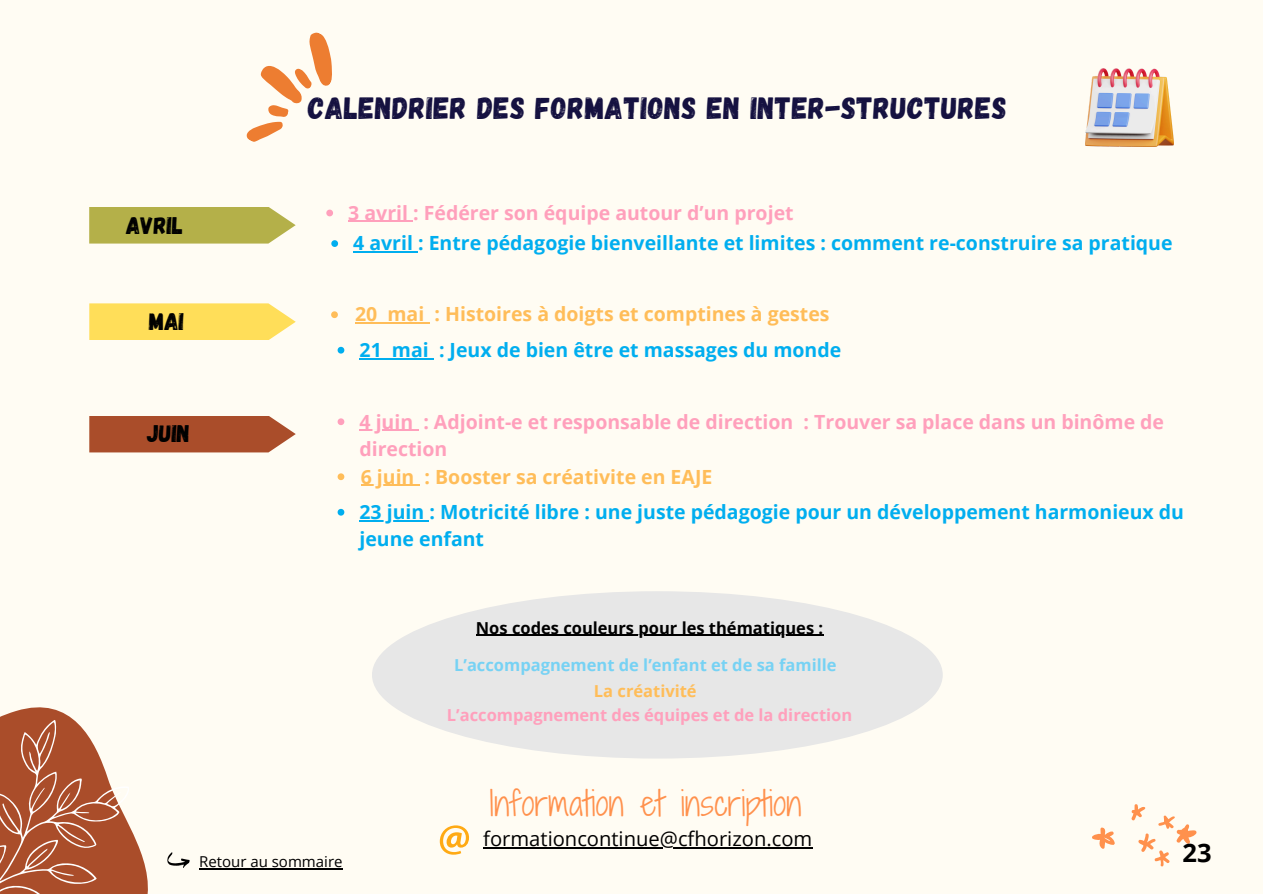
<style>
.page{position:relative;width:1263px;height:894px;background:#fff}
.page>*{position:absolute;margin:0;border:0;box-sizing:border-box;transform-origin:0 0}
.t1{font:32.85px "Shadows Into Light Two";letter-spacing:.01em;color:#ff914d}
.t2{font:30.75px "Gagalin";letter-spacing:.02em;color:#151140}
.t3{font:700 25.5px "Open Sans";color:#000}
.t4{font:24px "Gagalin";color:#000}
.t5{font:20.25px "Open Sans";color:#000}
.t6{font:700 19.5px/27px "Open Sans";color:#00aeef}
.t7{font:700 19.5px/27px "Open Sans";color:#ffa0bc}
.t8{font:700 19.5px "Open Sans";color:#ffbd59}
.t9{font:700 16.5px "Open Sans";color:#ffa0bc}
.t10{font:700 16.5px "Open Sans";color:#77d2f4}
.t11{font:700 16.5px "Open Sans";color:#000}
.t12{font:700 16.5px "Open Sans";color:#ffbd59}
.t13{font:15px "Open Sans";color:#000}
</style>
<div class="page">
<div style="left:0;top:0;width:1263px;height:893px;background:#fffcf3"></div>
<svg style="left:246px;top:32px;width:86px;height:110px"></svg>
<svg style="left:1092px;top:827px;width:23px;height:21px"></svg>
<svg style="left:1131px;top:804px;width:66px;height:62px"></svg>
<svg style="left:440px;top:825px;width:29px;height:29px"></svg>
<img style="left:1085px;top:68px;width:88px;height:79px">
<svg style="left:0;top:707px;width:190px;height:186px"></svg>
<hr style="left:199px;top:868px;width:144px;height:1px;background:#000">
<hr style="left:483px;top:847px;width:329px;height:1px;background:#000">
<svg style="left:89px;top:207px;width:207px;height:36px;background:#b9b554"></svg>
<svg style="left:326px;top:209px;width:7px;height:7px"></svg>
<hr style="left:348px;top:221px;width:65px;height:1px;background:#ffa0bc">
<svg style="left:331px;top:240px;width:7px;height:7px"></svg>
<hr style="left:353px;top:251px;width:65px;height:1px;background:#00aeef">
<svg style="left:89px;top:303px;width:207px;height:37px;background:#ffe064"></svg>
<svg style="left:338px;top:508px;width:6px;height:7px"></svg>
<hr style="left:359px;top:520px;width:70px;height:1px;background:#00aeef">
<svg style="left:331px;top:311px;width:7px;height:7px"></svg>
<svg style="left:355px;top:322px;width:32px;height:1px"></svg>
<hr style="left:387px;top:322px;width:37px;height:1px;background:#ffbd59">
<svg style="left:338px;top:347px;width:6px;height:6px"></svg>
<svg style="left:360px;top:358px;width:32px;height:1px"></svg>
<hr style="left:392px;top:358px;width:37px;height:1px;background:#00aeef">
<svg style="left:89px;top:416px;width:207px;height:36px;background:#af5837"></svg>
<svg style="left:338px;top:473px;width:6px;height:7px"></svg>
<hr style="left:361px;top:484px;width:53px;height:1px;background:#ffbd59">
<svg style="left:338px;top:418px;width:6px;height:7px"></svg>
<hr style="left:359px;top:429px;width:54px;height:1px;background:#ffa0bc">
<div style="left:372px;top:591px;width:571px;height:167px;background:#e7e7e7;border-radius:50%"></div>
<hr style="left:476px;top:634px;width:347px;height:1px;background:#000">
<h1 class="t2" style="left:308px;top:88px;width:700px">CALENDRIER DES FORMATIONS EN INTER-STRUCTURES</h1>
<p class="t4" style="left:126px;top:209px;width:58px">AVRIL</p>
<p class="t4" style="left:149px;top:306px;width:36px">MAI</p>
<p class="t4" style="left:147px;top:418px;width:44px">JUIN</p>
<p class="t7" style="left:348px;top:199px;width:447px">3 avril : Fédérer son équipe autour d’un projet</p>
<h3 class="t6" style="left:353px;top:229px;width:821px">4 avril : Entre pédagogie bienveillante et limites : comment re-construire sa pratique</h3>
<h3 class="t8" style="left:355px;top:300px;width:71px">20 mai</h3>
<p class="t8" style="left:435px;top:300px;width:397px">: Histoires à doigts et comptines à gestes</p>
<p class="t6" style="left:360px;top:336px;width:71px">21 mai</p>
<p class="t6" style="left:439px;top:336px;width:404px">: Jeux de bien être et massages du monde</p>
<p class="t7" style="left:359px;top:407px;width:806px">4 juin : Adjoint-e et responsable de direction : Trouver sa place dans un binôme de direction</p>
<p class="t8" style="left:361px;top:462px;width:55px">6 juin</p>
<p class="t8" style="left:425px;top:462px;width:289px">: Booster sa créativite en EAJE</p>
<p class="t6" style="left:359px;top:498px;width:826px">23 juin : Motricité libre : une juste pédagogie pour un développement harmonieux du jeune enfant</p>
<p class="t13" style="left:199px;top:851px;width:145px">Retour au sommaire</p>
<p class="t11" style="left:476px;top:616px;width:349px">Nos codes couleurs pour les thématiques :</p>
<h5 class="t10" style="left:454px;top:653px;width:384px">L’accompagnement de l’enfant et de sa famille</h5>
<h2 class="t12" style="left:594px;top:679px;width:104px">La créativité</h2>
<h5 class="t9" style="left:447px;top:703px;width:407px">L’accompagnement des équipes et de la direction</h5>
<h5 class="t1" style="left:489px;top:779px;width:313px">Information et inscription</h5>
<p class="t5" style="left:483px;top:824px;width:331px">formationcontinue@cfhorizon.com</p>
<h3 class="t3" style="left:1182px;top:834px;width:31px">23</h3>
</div>
